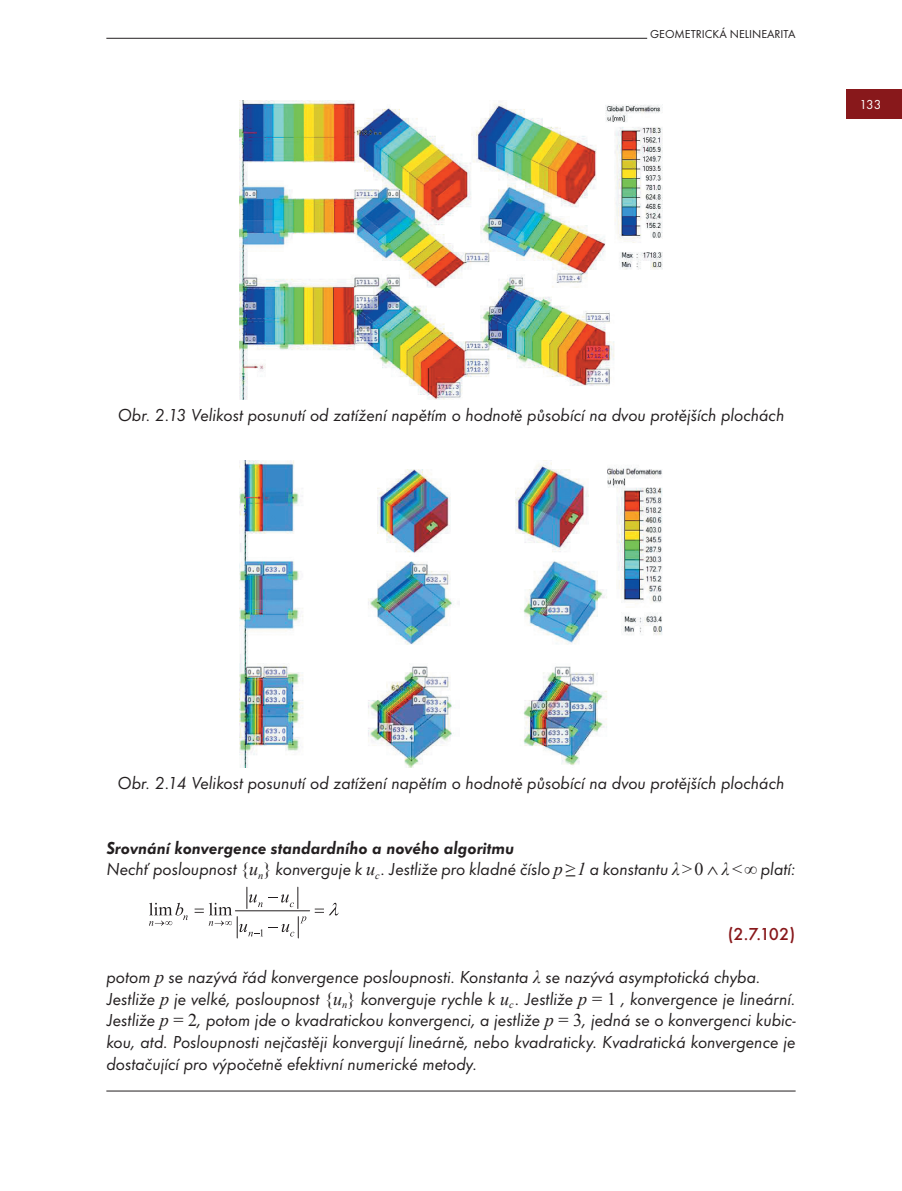
<style>
.page{position:relative;width:902px;height:1191px;background:#fff}
.page>*{position:absolute;margin:0;border:0;box-sizing:border-box;transform-origin:0 0}
.t1{font:18px/21.6px "Futura TOT Book Obli";color:#231f20}
.t2{font:18px "Futura TOT Demi Obli";color:#231f20}
.t3{font:500 18px "Futura TOT";color:#88181b}
.t4{font:13.5px "Futura TOT";color:#fff}
.t5{font:12px "Futura TOT";color:#231f20}
.s1{font-family:"Times New Roman"}
.s2{font-family:"Times New Roman";font-style:italic}
.s3{font-family:"Times New Roman";font-size:24px}
</style>
<div class="page">
<div style="left:846px;top:89px;width:55px;height:30px;background:#88181b"></div>
<hr style="left:106px;top:38px;width:541px;height:1px;background:#231f20">
<hr style="left:106px;top:1090px;width:689px;height:1px;background:#231f20">
<img style="left:239px;top:101px;width:423px;height:299px">
<img style="left:239px;top:460px;width:423px;height:307px">
<hr style="left:235px;top:910px;width:74px;height:1px;background:#231f20">
<svg style="left:315px;top:902px;width:23px;height:13px"></svg>
<svg style="left:149px;top:887px;width:157px;height:51px"></svg>
<p class="t5" style="left:650px;top:30px;width:147px">GEOMETRICKÁ NELINEARITA</p>
<p class="t4" style="left:859px;top:99px;width:23px">133</p>
<p class="t1" style="left:118px;top:406px;width:668px">Obr. 2.13 Velikost posunutí od zatížení napětím o hodnotě působící na dvou protějších plochách</p>
<p class="t1" style="left:118px;top:773px;width:668px">Obr. 2.14 Velikost posunutí od zatížení napětím o hodnotě působící na dvou protějších plochách</p>
<p class="t2" style="left:106px;top:840px;width:409px">Srovnání konvergence standardního a nového algoritmu</p>
<p class="t1" style="left:106px;top:860px;width:690px">Nechť posloupnost <span class="s1">{</span><span class="s2">u</span><sub>n</sub><span class="s1">}</span> konverguje k <span class="s2">u</span><sub>c</sub> . Jestliže pro kladné číslo <span class="s2">p ≥ 1</span> a konstantu <span class="s2">λ</span> <span class="s1">&gt; 0</span> <span class="s3">^</span> <span class="s2">λ</span> <span class="s1">&lt; ∞</span> platí:</p>
<p class="t3" style="left:727px;top:927px;width:69px">(2.7.102)</p>
<p class="t1" style="left:106px;top:968px;width:690px">potom <span class="s2">p</span> se nazývá řád konvergence posloupnosti. Konstanta <span class="s2">λ</span> se nazývá asymptotická chyba.<br>Jestliže <span class="s2">p</span> je velké, posloupnost <span class="s1">{</span><span class="s2">u</span><sub>n</sub><span class="s1">}</span> konverguje rychle k <span class="s2">u</span><sub>c</sub> . Jestliže <span class="s2">p</span> <span class="s1">= 1</span> , konvergence je lineární.<br>Jestliže <span class="s2">p</span> <span class="s1">= 2</span>, potom jde o kvadratickou konvergenci, a jestliže <span class="s2">p</span> <span class="s1">= 3</span>, jedná se o konvergenci kubic&shy;kou, atd. Posloupnosti nejčastěji konvergují lineárně, nebo kvadraticky. Kvadratická konvergence je dostačující pro výpočetně efektivní numerické metody.</p>
</div>
